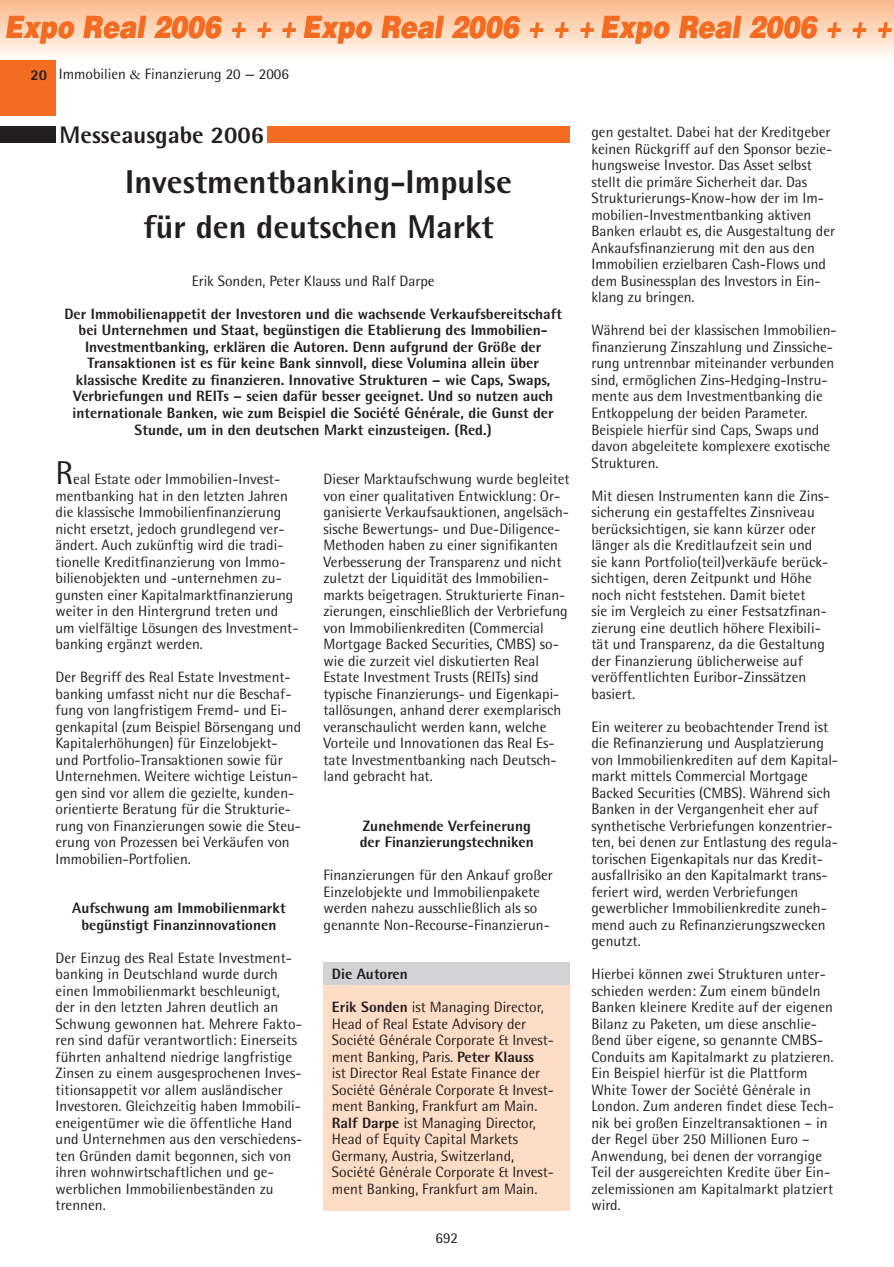
<style>
.page{position:relative;width:894px;height:1267px;background:#fff}
.page>*{position:absolute;margin:0;border:0;box-sizing:border-box;transform-origin:0 0}
.t1{font:800 33px/45px "Rotis Semi Sans";color:#231f20;text-align:center}
.t2{font:italic 900 30.75px "Helvetica";color:#f36c21;scale:.83 1}
.t3{font:800 24px "Rotis Semi Sans";color:#231f20}
.t4{font:15px/16.5px "Rotis Semi Sans";color:#231f20}
.t5{font:800 15px/16.5px "Rotis Semi Sans";color:#231f20;text-align:center}
.s1{font-weight:800}
.s2{font-family:"Garamond"}
.s3{font-size:33px}
</style>
<div class="page">
<div style="left:0;top:61px;width:56px;height:55px;background:#f36c21"></div>
<div style="left:0;top:0;width:893px;height:60px;background:linear-gradient(to bottom,#fbb889,#fefbf7)"></div>
<svg style="left:893px;top:6px;width:1px;height:50px"></svg>
<div style="left:323px;top:981px;width:247px;height:229px;background:#fdddc6"></div>
<div style="left:323px;top:962px;width:247px;height:23px;background:#d1d2d4"></div>
<div style="left:267px;top:126px;width:303px;height:17px;background:#f36c21"></div>
<div style="left:0;top:126px;width:56px;height:17px;background:#231f20"></div>
<svg style="left:892px;top:0;width:2px;height:6px"></svg>
<h2 class="t2" style="left:5px;top:7px;width:1071px">Expo Real 2006 + + + Expo Real 2006 + + + Expo Real 2006 + + +</h2>
<p class="t4" style="left:30px;top:66px;width:260px"><span class="s1">20</span> Immobilien <span class="s2">&amp;</span> Finanzierung 20 — 2006</p>
<h3 class="t3" style="left:60px;top:120px;width:206px">Messeausgabe 2006</h3>
<h1 class="t1" style="left:125px;top:159px;width:388px">Investmentbanking-Impulse für den deutschen Markt</h1>
<p class="t4" style="left:192px;top:272px;width:244px">Erik Sonden, Peter Klauss und Ralf Darpe</p>
<p class="t5" style="left:64px;top:305px;width:499px">Der Immobilienappetit der Investoren und die wachsende Verkaufsbereitschaft bei Unternehmen und Staat, begünstigen die Etablierung des Immobilien-Investmentbanking, erklären die Autoren. Denn aufgrund der Größe der Transaktionen ist es für keine Bank sinnvoll, diese Volumina allein über klassische Kredite zu finanzieren. Innovative Strukturen – wie Caps, Swaps, Verbriefungen und REITs – seien dafür besser geeignet. Und so nutzen auch internationale Banken, wie zum Beispiel die Société Générale, die Gunst der Stunde, um in den deutschen Markt einzusteigen. (Red.)</p>
<p class="t4" style="left:56px;top:470px;width:244px"><span class="s3">R</span>eal Estate oder Immobilien-Invest&shy;mentbanking hat in den letzten Jahren die klassische Immobilienfinanzierung nicht ersetzt, jedoch grundlegend ver&shy;ändert. Auch zukünftig wird die tradi&shy;tionelle Kreditfinanzierung von Immo&shy;bilienobjekten und -unternehmen zu&shy;gunsten einer Kapitalmarktfinanzierung weiter in den Hintergrund treten und um vielfältige Lösungen des Investment&shy;banking ergänzt werden.</p>
<p class="t4" style="left:56px;top:668px;width:247px">Der Begriff des Real Estate Investment&shy;banking umfasst nicht nur die Beschaf&shy;fung von langfristigem Fremd- und Ei&shy;genkapital (zum Beispiel Börsengang und Kapitalerhöhungen) für Einzelobjekt&shy;und Portfolio-Transaktionen sowie für Unternehmen. Weitere wichtige Leistun&shy;gen sind vor allem die gezielte, kunden&shy;orientierte Beratung für die Strukturie&shy;rung von Finanzierungen sowie die Steu&shy;erung von Prozessen bei Verkäufen von Immobilien-Portfolien.</p>
<p class="t5" style="left:72px;top:899px;width:215px">Aufschwung am Immobilienmarkt begünstigt Finanzinnovationen</p>
<p class="t4" style="left:56px;top:949px;width:248px">Der Einzug des Real Estate Investment&shy;banking in Deutschland wurde durch einen Immobilienmarkt beschleunigt, der in den letzten Jahren deutlich an Schwung gewonnen hat. Mehrere Fakto&shy;ren sind dafür verantwortlich: Einerseits führten anhaltend niedrige langfristige Zinsen zu einem ausgesprochenen Inves&shy;titionsappetit vor allem ausländischer Investoren. Gleichzeitig haben Immobili&shy;eneigentümer wie die öffentliche Hand und Unternehmen aus den verschiedens&shy;ten Gründen damit begonnen, sich von ihren wohnwirtschaftlichen und ge&shy;werblichen Immobilienbeständen zu trennen.</p>
<p class="t4" style="left:323px;top:470px;width:248px">Dieser Marktaufschwung wurde begleitet von einer qualitativen Entwicklung: Or&shy;ganisierte Verkaufsauktionen, angelsäch&shy;sische Bewertungs- und Due-Diligence-Methoden haben zu einer signifikanten Verbesserung der Transparenz und nicht zuletzt der Liquidität des Immobilien&shy;markts beigetragen. Strukturierte Finan&shy;zierungen, einschließlich der Verbriefung von Immobilienkrediten (Commercial Mortgage Backed Securities, CMBS) so&shy;wie die zurzeit viel diskutierten Real Estate Investment Trusts (REITs) sind typische Finanzierungs- und Eigenkapi&shy;tallösungen, anhand derer exemplarisch veranschaulicht werden kann, welche Vorteile und Innovationen das Real Es&shy;tate Investmentbanking nach Deutsch&shy;land gebracht hat.</p>
<p class="t5" style="left:360px;top:817px;width:176px;text-align:left">Zunehmende Verfeinerung der Finanzierungstechniken</p>
<p class="t4" style="left:323px;top:866px;width:231px">Finanzierungen für den Ankauf großer Einzelobjekte und Immobilienpakete werden nahezu ausschließlich als so genannte Non-Recourse-Finanzierun-</p>
<p class="t5" style="left:332px;top:965px;width:77px">Die Autoren</p>
<p class="t4" style="left:332px;top:998px;width:223px"><span class="s1">Erik Sonden</span> ist Managing Director, Head of Real Estate Advisory der Société Générale Corporate &amp; Invest&shy;ment Banking, Paris. <span class="s1">Peter Klauss<br></span>ist Director Real Estate Finance der Société Générale Corporate &amp; Invest&shy;ment Banking, Frankfurt am Main.<br><span class="s1">Ralf Darpe</span> ist Managing Director, Head of Equity Capital Markets Germany, Austria, Switzerland, Société Générale Corporate &amp; Invest&shy;ment Banking, Frankfurt am Main.</p>
<p class="t4" style="left:435px;top:1229px;width:24px">692</p>
<p class="t4" style="left:591px;top:124px;width:245px">gen gestaltet. Dabei hat der Kreditgeber keinen Rückgriff auf den Sponsor bezie&shy;hungsweise Investor. Das Asset selbst stellt die primäre Sicherheit dar. Das Strukturierungs-Know-how der im Im&shy;mobilien-Investmentbanking aktiven Banken erlaubt es, die Ausgestaltung der Ankaufsfinanzierung mit den aus den Immobilien erzielbaren Cash-Flows und dem Businessplan des Investors in Ein&shy;klang zu bringen.</p>
<p class="t4" style="left:591px;top:322px;width:247px">Während bei der klassischen Immobilien&shy;finanzierung Zinszahlung und Zinssiche&shy;rung untrennbar miteinander verbunden sind, ermöglichen Zins-Hedging-Instru&shy;mente aus dem Investmentbanking die Entkoppelung der beiden Parameter.<br>Beispiele hierfür sind Caps, Swaps und davon abgeleitete komplexere exotische Strukturen.</p>
<p class="t4" style="left:591px;top:487px;width:240px">Mit diesen Instrumenten kann die Zins&shy;sicherung ein gestaffeltes Zinsniveau berücksichtigen, sie kann kürzer oder länger als die Kreditlaufzeit sein und sie kann Portfolio(teil)verkäufe berück&shy;sichtigen, deren Zeitpunkt und Höhe noch nicht feststehen. Damit bietet<br>sie im Vergleich zu einer Festsatzfinan&shy;zierung eine deutlich höhere Flexibili&shy;tät und Transparenz, da die Gestaltung der Finanzierung üblicherweise auf veröffentlichten Euribor-Zinssätzen basiert.</p>
<p class="t4" style="left:591px;top:718px;width:248px">Ein weiterer zu beobachtender Trend ist die Refinanzierung und Ausplatzierung von Immobilienkrediten auf dem Kapital&shy;markt mittels Commercial Mortgage Backed Securities (CMBS). Während sich Banken in der Vergangenheit eher auf synthetische Verbriefungen konzentrier&shy;ten, bei denen zur Entlastung des regula&shy;torischen Eigenkapitals nur das Kredit&shy;ausfallrisiko an den Kapitalmarkt trans&shy;feriert wird, werden Verbriefungen gewerblicher Immobilienkredite zuneh&shy;mend auch zu Refinanzierungszwecken genutzt.</p>
<p class="t4" style="left:591px;top:965px;width:244px">Hierbei können zwei Strukturen unter&shy;schieden werden: Zum einem bündeln Banken kleinere Kredite auf der eigenen Bilanz zu Paketen, um diese anschlie&shy;ßend über eigene, so genannte CMBS-Conduits am Kapitalmarkt zu platzieren.<br>Ein Beispiel hierfür ist die Plattform White Tower der Société Générale in London. Zum anderen findet diese Tech&shy;nik bei großen Einzeltransaktionen – in der Regel über 250 Millionen Euro – Anwendung, bei denen der vorrangige Teil der ausgereichten Kredite über Ein&shy;zelemissionen am Kapitalmarkt platziert wird.</p>
</div>
